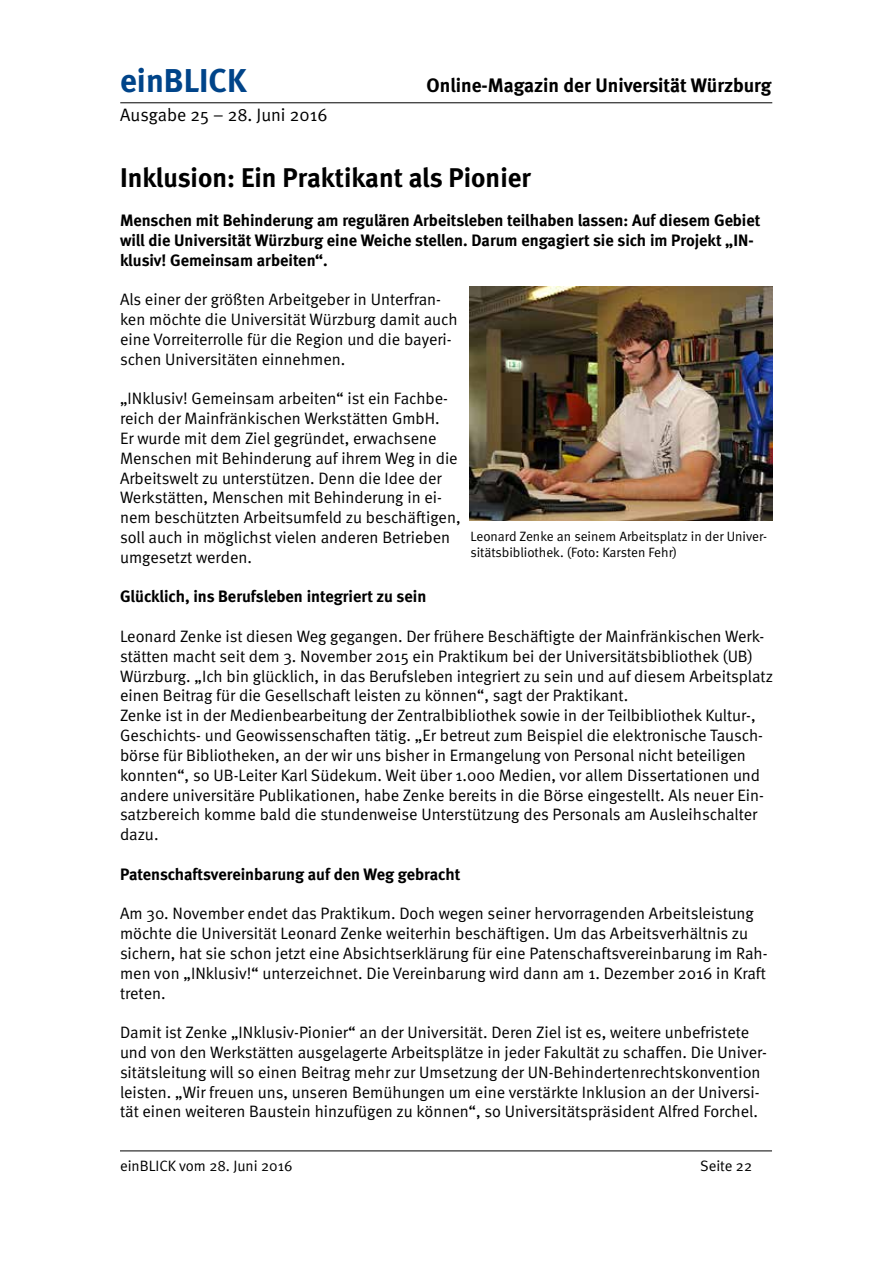
<style>
.page{position:relative;width:893px;height:1263px;background:#fff}
.page>*{position:absolute;margin:0;border:0;box-sizing:border-box;transform-origin:0 0}
.t1{font:700 33px "Meta";color:#004489}
.t2{font:700 27px "Meta";color:#000}
.t3{font:700 19.5px "Meta";color:#000}
.t4{font:18px "Meta Normal";color:#000}
.t5{font:16.5px/19.8px "Meta Normal";color:#000}
.t6{font:700 16.5px/19.8px "Meta";color:#000}
.t7{font:15px "Meta Normal";color:#000}
.t8{font:13.5px/16.2px "Meta Normal";color:#000}
</style>
<div class="page">
<hr style="left:120px;top:102px;width:652px;height:1px;background:#000">
<hr style="left:120px;top:1150px;width:652px;height:1px;background:#000">
<img style="left:470px;top:287px;width:303px;height:234px">
<h1 class="t1" style="left:120px;top:61px;width:128px">einBLICK</h1>
<p class="t3" style="left:427px;top:74px;width:346px">Online-Magazin der Universität Würzburg</p>
<p class="t4" style="left:120px;top:105px;width:209px">Ausgabe 25 – 28. Juni 2016</p>
<h2 class="t2" style="left:120px;top:161px;width:412px">Inklusion: Ein Praktikant als Pionier</h2>
<p class="t6" style="left:120px;top:210px;width:642px">Menschen mit Behinderung am regulären Arbeitsleben teilhaben lassen: Auf diesem Gebiet will die Universität Würzburg eine Weiche stellen. Darum engagiert sie sich im Projekt „IN&shy;klusiv! Gemeinsam arbeiten“.</p>
<p class="t5" style="left:120px;top:290px;width:339px">Als einer der größten Arbeitgeber in Unterfran&shy;ken möchte die Universität Würzburg damit auch eine Vorreiterrolle für die Region und die bayeri&shy;schen Universitäten einnehmen.</p>
<p class="t5" style="left:120px;top:389px;width:342px">„INklusiv! Gemeinsam arbeiten“ ist ein Fachbe&shy;reich der Mainfränkischen Werkstätten GmbH.<br>Er wurde mit dem Ziel gegründet, erwachsene Menschen mit Behinderung auf ihrem Weg in die Arbeitswelt zu unterstützen. Denn die Idee der Werkstätten, Menschen mit Behinderung in ei&shy;nem beschützten Arbeitsumfeld zu beschäftigen, soll auch in möglichst vielen anderen Betrieben umgesetzt werden.</p>
<p class="t6" style="left:120px;top:587px;width:308px">Glücklich, ins Berufsleben integriert zu sein</p>
<p class="t5" style="left:120px;top:626px;width:655px">Leonard Zenke ist diesen Weg gegangen. Der frühere Beschäftigte der Mainfränkischen Werk&shy;stätten macht seit dem 3. November 2015 ein Praktikum bei der Universitätsbibliothek (UB)<br>Würzburg. „Ich bin glücklich, in das Berufsleben integriert zu sein und auf diesem Arbeitsplatz einen Beitrag für die Gesellschaft leisten zu können“, sagt der Praktikant.<br>Zenke ist in der Medienbearbeitung der Zentralbibliothek sowie in der Teilbibliothek Kultur-, Geschichts- und Geowissenschaften tätig. „Er betreut zum Beispiel die elektronische Tausch&shy;börse für Bibliotheken, an der wir uns bisher in Ermangelung von Personal nicht beteiligen konnten“, so UB-Leiter Karl Südekum. Weit über 1.000 Medien, vor allem Dissertationen und andere universitäre Publikationen, habe Zenke bereits in die Börse eingestellt. Als neuer Ein&shy;satzbereich komme bald die stundenweise Unterstützung des Personals am Ausleihschalter dazu.</p>
<p class="t6" style="left:120px;top:864px;width:342px">Patenschaftsvereinbarung auf den Weg gebracht</p>
<p class="t5" style="left:120px;top:903px;width:649px">Am 30. November endet das Praktikum. Doch wegen seiner hervorragenden Arbeitsleistung möchte die Universität Leonard Zenke weiterhin beschäftigen. Um das Arbeitsverhältnis zu sichern, hat sie schon jetzt eine Absichtserklärung für eine Patenschaftsvereinbarung im Rah&shy;men von „INklusiv!“ unterzeichnet. Die Vereinbarung wird dann am 1. Dezember 2016 in Kraft treten.</p>
<p class="t5" style="left:120px;top:1022px;width:648px">Damit ist Zenke „INklusiv-Pionier“ an der Universität. Deren Ziel ist es, weitere unbefristete und von den Werkstätten ausgelagerte Arbeitsplätze in jeder Fakultät zu schaffen. Die Univer&shy;sitätsleitung will so einen Beitrag mehr zur Umsetzung der UN-Behindertenrechtskonvention leisten. „Wir freuen uns, unseren Bemühungen um eine verstärkte Inklusion an der Universi&shy;tät einen weiteren Baustein hinzufügen zu können“, so Universitätspräsident Alfred Forchel.</p>
<p class="t8" style="left:470px;top:528px;width:298px">Leonard Zenke an seinem Arbeitsplatz in der Univer&shy;sitätsbibliothek. (Foto: Karsten Fehr)</p>
<p class="t7" style="left:120px;top:1157px;width:174px">einBLICK vom 28. Juni 2016</p>
<p class="t7" style="left:700px;top:1157px;width:54px">Seite 22</p>
</div>
